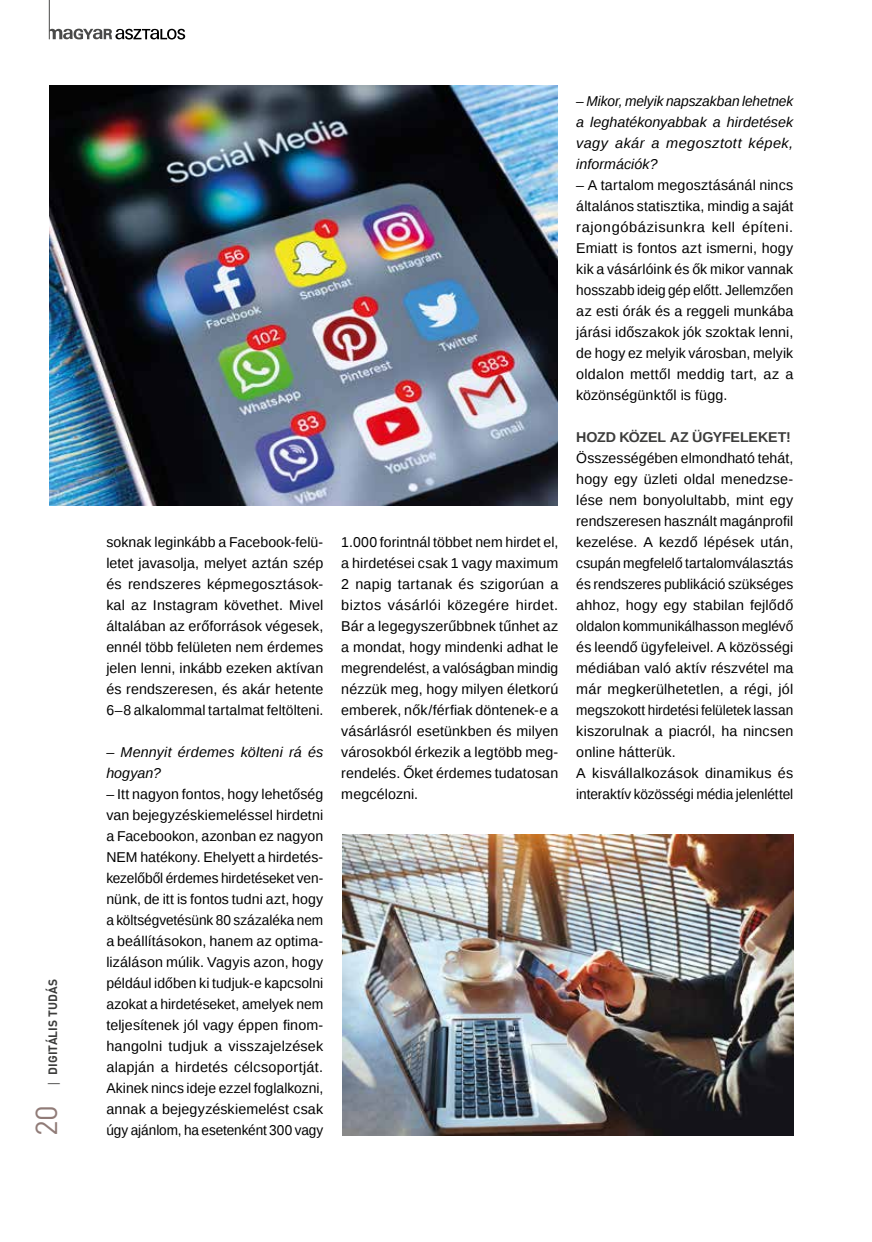
<style>
.page{position:relative;width:872px;height:1242px;background:#fff}
.page>*{position:absolute;margin:0;border:0;box-sizing:border-box;transform-origin:0 0}
.t1{font:30px "DIN Pro";color:#907b77}
.t2{font:14.25px/21px "Liberation Sans";letter-spacing:.005em;color:#000;text-align:justify}
.t3{font:italic 14.25px/21px "Liberation Sans";letter-spacing:.01em;color:#000;text-align:justify;scale:.96 1}
.t4{font:italic 14.25px/21px "Liberation Sans";letter-spacing:.01em;color:#000}
.t5{font:700 14.25px "Liberation Sans";letter-spacing:-.005em;color:#3c3c3b}
.t6{font:700 12px "DIN Pro";letter-spacing:.01em;color:#3c3c3b}
.s1{font-family:"Open Sans";font-weight:400}
</style>
<div class="page">
<svg style="left:49px;top:29px;width:136px;height:11px"></svg>
<hr style="left:49px;top:0;width:1px;height:39px;background:#4a4a49">
<img style="left:49px;top:85px;width:508px;height:420px">
<img style="left:342px;top:835px;width:451px;height:300px">
<p class="t6" style="left:45px;top:1087px;width:110px;rotate:-90deg"><span class="s1">|</span> DIGITÁLIS TUDÁS</p>
<h1 class="t1" style="left:26px;top:1136px;width:33px;rotate:-90deg">20</h1>
<p class="t2" style="left:106px;top:532px;width:218px">soknak leginkább a Facebook-felü&shy;letet javasolja, melyet aztán szép és rendszeres képmegosztások&shy;kal az Instagram követhet. Mivel általában az erőforrások végesek, ennél több felületen nem érdemes jelen lenni, inkább ezeken aktívan és rendszeresen, és akár hetente 6–8 alkalommal tartalmat feltölteni.</p>
<p class="t4" style="left:106px;top:741px;width:218px">– Mennyit érdemes költeni rá és hogyan?</p>
<p class="t2" style="left:106px;top:784px;width:218px">– Itt nagyon fontos, hogy lehetőség van bejegyzéskiemeléssel hirdetni a Facebookon, azonban ez nagyon NEM hatékony. Ehelyett a hirdetés&shy;kezelőből érdemes hirdetéseket ven&shy;nünk, de itt is fontos tudni azt, hogy a költségvetésünk 80 százaléka nem a beállításokon, hanem az optima&shy;lizáláson múlik. Vagyis azon, hogy például időben ki tudjuk-e kapcsolni azokat a hirdetéseket, amelyek nem teljesítenek jól vagy éppen finom&shy;hangolni tudjuk a visszajelzések alapján a hirdetés célcsoportját.<br>Akinek nincs ideje ezzel foglalkozni, annak a bejegyzéskiemelést csak úgy ajánlom, ha esetenként 300 vagy</p>
<p class="t2" style="left:341px;top:532px;width:218px">1.000 forintnál többet nem hirdet el, a hirdetései csak 1 vagy maximum 2 napig tartanak és szigorúan a biztos vásárlói közegére hirdet.<br>Bár a legegyszerűbbnek tűnhet az a mondat, hogy mindenki adhat le megrendelést, a valóságban mindig nézzük meg, hogy milyen életkorú emberek, nők/férfiak döntenek-e a vásárlásról esetünkben és milyen városokból érkezik a legtöbb meg&shy;rendelés. Őket érdemes tudatosan megcélozni.</p>
<p class="t3" style="left:576px;top:90px;width:227px">– Mikor, melyik napszakban lehetnek a leghatékonyabbak a hirdetések vagy akár a megosztott képek, információk?</p>
<p class="t2" style="left:576px;top:175px;width:218px">– A tartalom megosztásánál nincs általános statisztika, mindig a saját rajongóbázisunkra kell építeni.<br>Emiatt is fontos azt ismerni, hogy kik a vásárlóink és ők mikor vannak hosszabb ideig gép előtt. Jellemzően az esti órák és a reggeli munkába járási időszakok jók szoktak lenni, de hogy ez melyik városban, melyik oldalon mettől meddig tart, az a közönségünktől is függ.</p>
<p class="t5" style="left:576px;top:427px;width:216px">HOZD KÖZEL AZ ÜGYFELEKET!</p>
<p class="t2" style="left:576px;top:448px;width:218px;text-align:left">Összességében elmondható tehát, hogy egy üzleti oldal menedzse&shy;lése nem bonyolultabb, mint egy rendszeresen használt magánprofil kezelése. A kezdő lépések után, csupán megfelelő tartalomválasztás és rendszeres publikáció szükséges ahhoz, hogy egy stabilan fejlődő oldalon kommunikálhasson meglévő és leendő ügyfeleivel. A közösségi médiában való aktív részvétel ma már megkerülhetetlen, a régi, jól megszokott hirdetési felületek lassan kiszorulnak a piacról, ha nincsen online hátterük.<br>A kisvállalkozások dinamikus és interaktív közösségi média jelenléttel</p>
</div>
